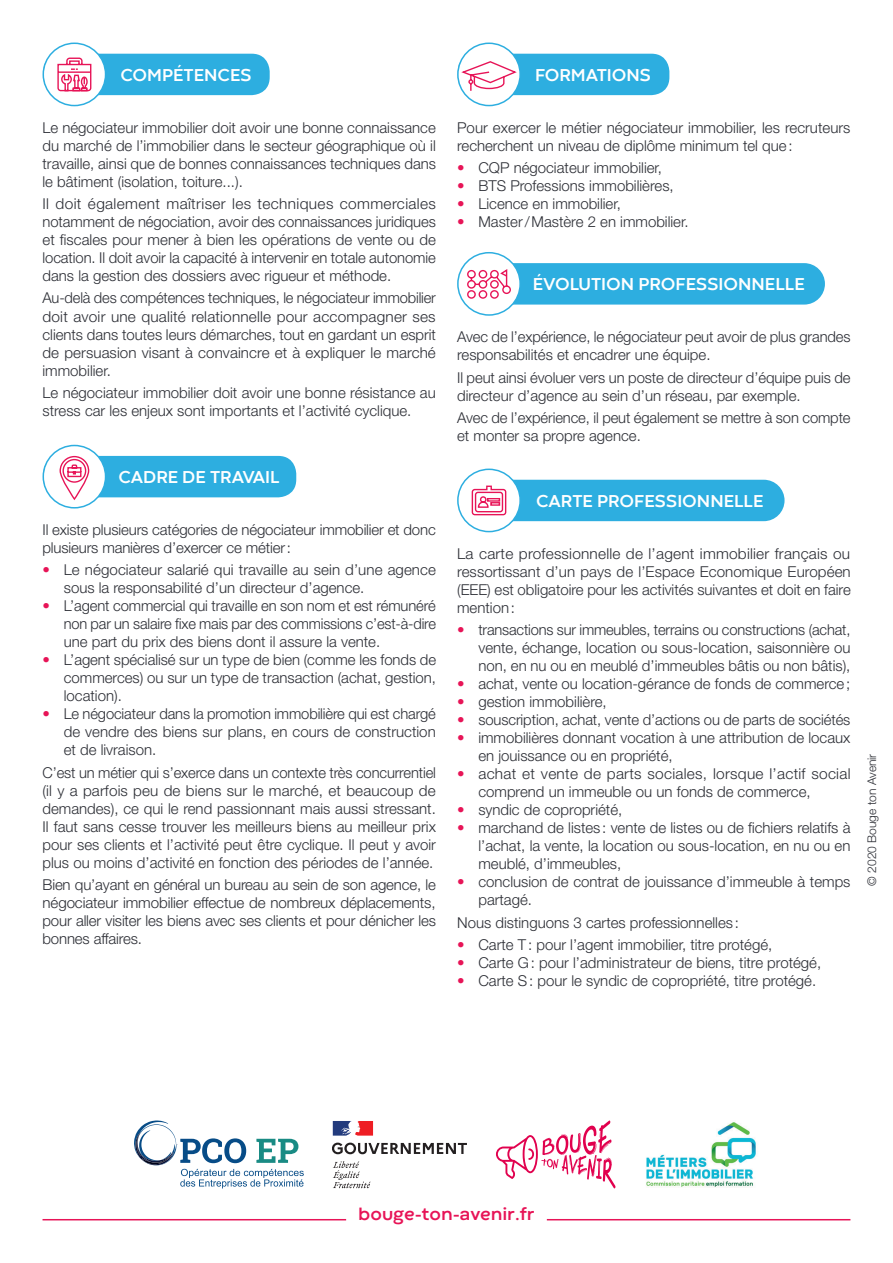
<style>
.page{position:relative;width:893px;height:1263px;background:#fff}
.page>*{position:absolute;margin:0;border:0;box-sizing:border-box;transform-origin:0 0}
.t1{font:700 18px "Codec Warm";color:#fff}
.t2{font:700 18px "Codec Warm";color:#e71457}
.texte_courant{font:300 15px/18px "Helvetica Neue LT Std";color:#2c2e35;text-align:justify}
.t3{font:300 12px "Helvetica Neue LT Std";color:#2c2e35}
.s1{color:#e71457}
</style>
<div class="page">
<hr style="left:43px;top:1219px;width:303px;height:1px;background:#e71457">
<hr style="left:547px;top:1219px;width:303px;height:1px;background:#e71457">
<svg style="left:134px;top:1120px;width:170px;height:68px"></svg>
<svg style="left:496px;top:1120px;width:119px;height:68px"></svg>
<img style="left:646px;top:1122px;width:110px;height:65px">
<svg style="left:332px;top:1142px;width:135px;height:12px"></svg>
<svg style="left:333px;top:1161px;width:38px;height:27px"></svg>
<svg style="left:333px;top:1121px;width:40px;height:14px"></svg>
<div style="left:43px;top:54px;width:227px;height:41px;background:#2daee0;border-radius:18px"></div>
<div style="left:43px;top:43px;width:63px;height:63px;background:#fff;border-radius:50%"></div>
<div style="left:43px;top:43px;width:63px;height:63px;border:2px solid #2daee0;border-radius:50%"></div>
<svg style="left:57px;top:57px;width:35px;height:35px"></svg>
<div style="left:43px;top:456px;width:253px;height:41px;background:#2daee0;border-radius:18px"></div>
<div style="left:43px;top:445px;width:63px;height:63px;background:#fff;border-radius:50%"></div>
<div style="left:43px;top:445px;width:63px;height:63px;border:2px solid #2daee0;border-radius:50%"></div>
<svg style="left:59px;top:455px;width:31px;height:45px"></svg>
<div style="left:458px;top:54px;width:211px;height:41px;background:#2daee0;border-radius:18px"></div>
<div style="left:458px;top:43px;width:62px;height:63px;background:#fff;border-radius:50%"></div>
<div style="left:457px;top:43px;width:64px;height:63px;border:2px solid #2daee0;border-radius:50%"></div>
<svg style="left:459px;top:60px;width:60px;height:32px"></svg>
<div style="left:458px;top:263px;width:367px;height:42px;background:#2daee0;border-radius:21px"></div>
<div style="left:458px;top:253px;width:62px;height:62px;background:#fff;border-radius:50%"></div>
<div style="left:457px;top:252px;width:64px;height:64px;border:2px solid #2daee0;border-radius:50%"></div>
<svg style="left:467px;top:269px;width:44px;height:30px"></svg>
<div style="left:458px;top:480px;width:326px;height:41px;background:#2daee0;border-radius:21px"></div>
<div style="left:458px;top:469px;width:62px;height:63px;background:#fff;border-radius:50%"></div>
<div style="left:457px;top:469px;width:64px;height:63px;border:2px solid #2daee0;border-radius:50%"></div>
<svg style="left:471px;top:485px;width:36px;height:31px"></svg>
<p class="t1" style="left:120px;top:63px;width:133px">COMPÉTENCES</p>
<p class="texte_courant" style="left:43px;top:118px;width:395px">Le négociateur immobilier doit avoir une bonne connaissance du marché de l’immobilier dans le secteur géographique où il travaille, ainsi que de bonnes connaissances techniques dans le bâtiment (isolation, toiture...).</p>
<p class="texte_courant" style="left:43px;top:195px;width:395px">Il doit également maîtriser les techniques commerciales notamment de négociation, avoir des connaissances juridiques et fiscales pour mener à bien les opérations de vente ou de location. Il doit avoir la capacité à intervenir en totale autonomie dans la gestion des dossiers avec rigueur et méthode.</p>
<p class="texte_courant" style="left:43px;top:289px;width:395px">Au-delà des compétences techniques, le négociateur immobilier doit avoir une qualité relationnelle pour accompagner ses clients dans toutes leurs démarches, tout en gardant un esprit de persuasion visant à convaincre et à expliquer le marché immobilier.</p>
<p class="texte_courant" style="left:43px;top:383px;width:395px">Le négociateur immobilier doit avoir une bonne résistance au stress car les enjeux sont importants et l’activité cyclique.</p>
<p class="t1" style="left:118px;top:466px;width:163px">CADRE DE TRAVAIL</p>
<p class="texte_courant" style="left:43px;top:520px;width:395px">Il existe plusieurs catégories de négociateur immobilier et donc plusieurs manières d’exercer ce métier:</p>
<p class="texte_courant" style="left:64px;top:561px;width:374px;text-indent:-21px"><span class="s1">•</span> Le négociateur salarié qui travaille au sein d’une agence sous la responsabilité d’un directeur d’agence.</p>
<p class="texte_courant" style="left:64px;top:597px;width:374px;text-indent:-21px"><span class="s1">•</span> L’agent commercial qui travaille en son nom et est rémunéré non par un salaire fixe mais par des commissions c’est-à-dire une part du prix des biens dont il assure la vente.</p>
<p class="texte_courant" style="left:64px;top:651px;width:374px;text-indent:-21px"><span class="s1">•</span> L’agent spécialisé sur un type de bien (comme les fonds de commerces) ou sur un type de transaction (achat, gestion, location).</p>
<p class="texte_courant" style="left:64px;top:705px;width:374px;text-indent:-21px"><span class="s1">•</span> Le négociateur dans la promotion immobilière qui est chargé de vendre des biens sur plans, en cours de construction et de livraison.</p>
<p class="texte_courant" style="left:43px;top:763px;width:395px">C’est un métier qui s’exerce dans un contexte très concurrentiel (il y a parfois peu de biens sur le marché, et beaucoup de demandes), ce qui le rend passionnant mais aussi stressant.<br>Il faut sans cesse trouver les meilleurs biens au meilleur prix pour ses clients et l’activité peut être cyclique. Il peut y avoir plus ou moins d’activité en fonction des périodes de l’année.</p>
<p class="texte_courant" style="left:43px;top:875px;width:395px">Bien qu’ayant en général un bureau au sein de son agence, le négociateur immobilier effectue de nombreux déplacements, pour aller visiter les biens avec ses clients et pour dénicher les bonnes affaires.</p>
<p class="t1" style="left:535px;top:63px;width:118px">FORMATIONS</p>
<p class="texte_courant" style="left:457px;top:118px;width:395px">Pour exercer le métier négociateur immobilier, les recruteurs recherchent un niveau de diplôme minimum tel que:</p>
<p class="texte_courant" style="left:457px;top:159px;width:206px"><span class="s1">•</span> CQP négociateur immobilier,</p>
<p class="texte_courant" style="left:457px;top:177px;width:218px"><span class="s1">•</span> BTS Professions immobilières,</p>
<p class="texte_courant" style="left:457px;top:195px;width:165px"><span class="s1">•</span> Licence en immobilier,</p>
<p class="texte_courant" style="left:457px;top:213px;width:233px"><span class="s1">•</span> Master/Mastère 2 en immobilier.</p>
<p class="t1" style="left:533px;top:273px;width:273px">ÉVOLUTION PROFESSIONNELLE</p>
<p class="texte_courant" style="left:457px;top:328px;width:395px">Avec de l’expérience, le négociateur peut avoir de plus grandes responsabilités et encadrer une équipe.</p>
<p class="texte_courant" style="left:457px;top:368px;width:395px">Il peut ainsi évoluer vers un poste de directeur d’équipe puis de directeur d’agence au sein d’un réseau, par exemple.</p>
<p class="texte_courant" style="left:457px;top:408px;width:395px">Avec de l’expérience, il peut également se mettre à son compte et monter sa propre agence.</p>
<p class="t1" style="left:536px;top:489px;width:229px">CARTE PROFESSIONNELLE</p>
<p class="texte_courant" style="left:457px;top:544px;width:395px">La carte professionnelle de l’agent immobilier français ou ressortissant d’un pays de l’Espace Economique Européen (EEE) est obligatoire pour les activités suivantes et doit en faire mention:</p>
<p class="texte_courant" style="left:478px;top:621px;width:374px;text-indent:-21px"><span class="s1">•</span> transactions sur immeubles, terrains ou constructions (achat, vente, échange, location ou sous-location, saisonnière ou non, en nu ou en meublé d’immeubles bâtis ou non bâtis),</p>
<p class="texte_courant" style="left:457px;top:675px;width:395px"><span class="s1">•</span> achat, vente ou location-gérance de fonds de commerce;</p>
<p class="texte_courant" style="left:457px;top:693px;width:151px"><span class="s1">•</span> gestion immobilière,</p>
<p class="texte_courant" style="left:457px;top:711px;width:395px"><span class="s1">•</span> souscription, achat, vente d’actions ou de parts de sociétés</p>
<p class="texte_courant" style="left:478px;top:729px;width:374px;text-indent:-21px"><span class="s1">•</span> immobilières donnant vocation à une attribution de locaux en jouissance ou en propriété,</p>
<p class="texte_courant" style="left:478px;top:765px;width:374px;text-indent:-21px"><span class="s1">•</span> achat et vente de parts sociales, lorsque l’actif social comprend un immeuble ou un fonds de commerce,</p>
<p class="texte_courant" style="left:457px;top:801px;width:167px"><span class="s1">•</span> syndic de copropriété,</p>
<p class="texte_courant" style="left:478px;top:819px;width:374px;text-indent:-21px"><span class="s1">•</span> marchand de listes : vente de listes ou de fichiers relatifs à l’achat, la vente, la location ou sous-location, en nu ou en meublé, d’immeubles,</p>
<p class="texte_courant" style="left:478px;top:873px;width:374px;text-indent:-21px"><span class="s1">•</span> conclusion de contrat de jouissance d’immeuble à temps partagé.</p>
<p class="texte_courant" style="left:457px;top:913px;width:283px">Nous distinguons 3 cartes professionnelles :</p>
<p class="texte_courant" style="left:457px;top:935px;width:317px"><span class="s1">•</span> Carte T: pour l’agent immobilier, titre protégé,</p>
<p class="texte_courant" style="left:457px;top:953px;width:366px"><span class="s1">•</span> Carte G: pour l’administrateur de biens, titre protégé,</p>
<p class="texte_courant" style="left:457px;top:971px;width:361px"><span class="s1">•</span> Carte S: pour le syndic de copropriété, titre protégé.</p>
<p class="t3" style="left:864px;top:886px;width:133px;rotate:-90deg">© 2020 Bouge ton Avenir</p>
<p class="t2" style="left:358px;top:1203px;width:178px">bouge-ton-avenir.fr</p>
</div>
